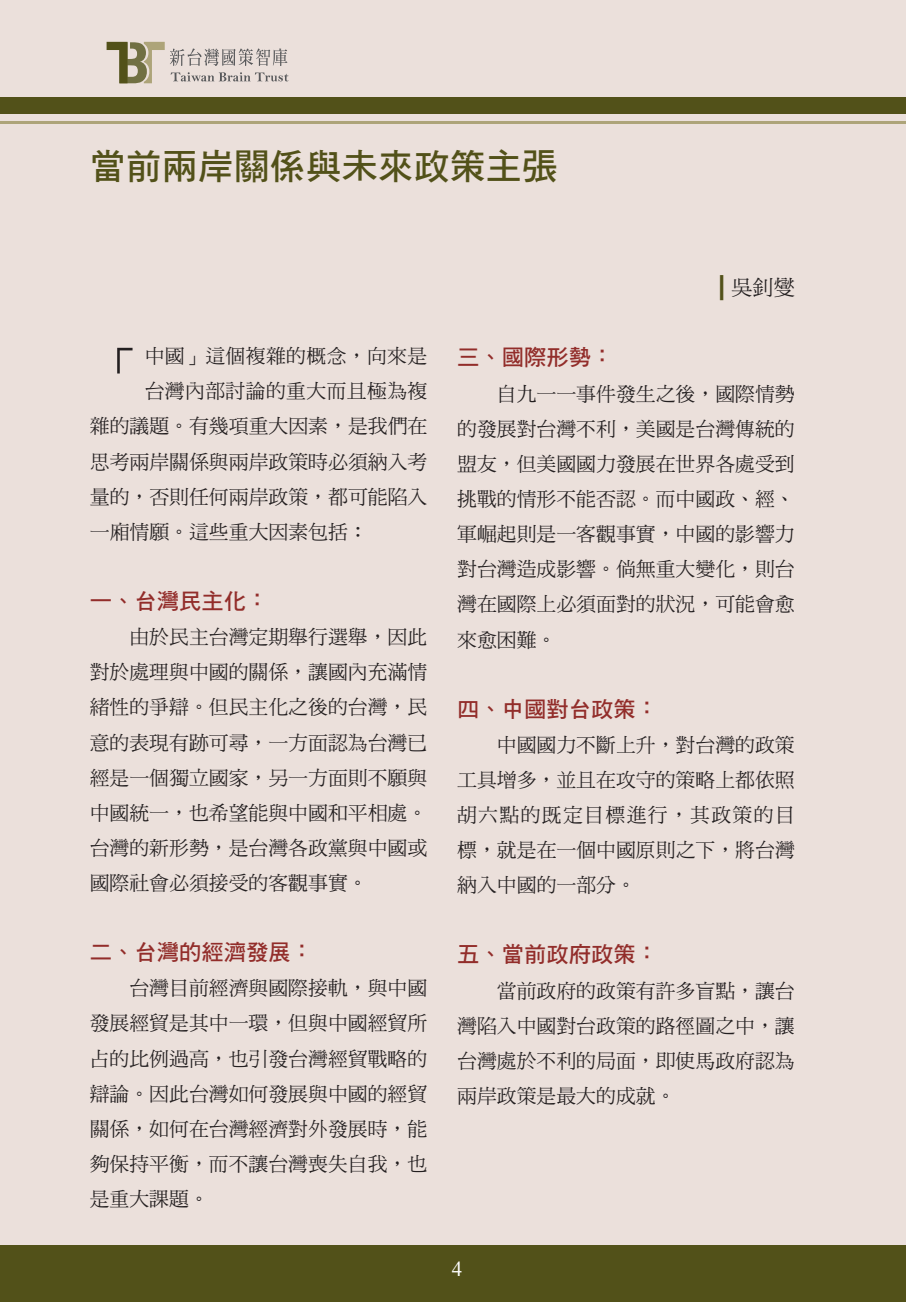
<style>
.page{position:relative;width:906px;height:1302px;background:#fff}
.page>*{position:absolute;margin:0;border:0;box-sizing:border-box;transform-origin:0 0}
.t1{font:54.95px "DF Ming Std W5";color:#231f20}
.t2{font:36.05px "DF Hei Std W7";color:#525119}
.t3{font:22.4px "DF Hei Std W7";color:#922d2a}
.t4{font:21px "DF Ming Std W5";color:#231f20}
.t5{font:21px "Times New Roman";color:#fff}
.t6{font:19.78px/35.2px "DF Ming Std W5";color:#231f20;text-align:justify}
.t7{font:19.78px "DF Ming Std W5";letter-spacing:.02em;color:#231f20}
.s1{font-family:"Zaza Su 4 Bold Italic";font-size:29.75px;color:#525119}
</style>
<div class="page">
<div style="left:0;top:0;width:905px;height:1302px;background:#ebe0db"></div>
<div style="left:0;top:97px;width:905px;height:17px;background:#525119"></div>
<hr style="left:0;top:121px;width:905px;height:3px;background:#ada479">
<div style="left:0;top:1245px;width:905px;height:57px;background:#525119"></div>
<svg style="left:106px;top:42px;width:182px;height:41px"></svg>
<svg style="left:905px;top:0;width:1px;height:13px"></svg>
<h2 class="t2" style="left:90px;top:146px;width:469px">當前兩岸關係與未來政策主張</h2>
<p class="t4" style="left:718px;top:276px;width:77px"><span class="s1">x</span> 吳釗燮</p>
<h1 class="t1" style="left:90px;top:344px;width:56px">「</h1>
<p class="t7" style="left:145px;top:345px;width:284px">中國」這個複雜的概念，向來是</p>
<p class="t7" style="left:145px;top:380px;width:284px">台灣內部討論的重大而且極為複</p>
<p class="t6" style="left:90px;top:408px;width:339px">雜的議題。有幾項重大因素，是我們在</p>
<p class="t6" style="left:90px;top:443px;width:339px">思考兩岸關係與兩岸政策時必須納入考</p>
<p class="t6" style="left:90px;top:479px;width:339px">量的，否則任何兩岸政策，都可能陷入</p>
<p class="t6" style="left:90px;top:514px;width:279px">一廂情願。這些重大因素包括：</p>
<p class="t3" style="left:90px;top:588px;width:180px">一、台灣民主化：</p>
<p class="t6" style="left:90px;top:619px;width:339px;text-indent:40px">由於民主台灣定期舉行選舉，因此對於處理與中國的關係，讓國內充滿情緒性的爭辯。但民主化之後的台灣，民意的表現有跡可尋，一方面認為台灣已經是一個獨立國家，另一方面則不願與中國統一，也希望能與中國和平相處。台灣的新形勢，是台灣各政黨與中國或國際社會必須接受的客觀事實。</p>
<p class="t3" style="left:90px;top:940px;width:225px">二、台灣的經濟發展：</p>
<p class="t6" style="left:90px;top:970px;width:339px;text-indent:40px">台灣目前經濟與國際接軌，與中國發展經貿是其中一環，但與中國經貿所占的比例過高，也引發台灣經貿戰略的辯論。因此台灣如何發展與中國的經貿關係，如何在台灣經濟對外發展時，能夠保持平衡，而不讓台灣喪失自我，也是重大課題。</p>
<p class="t3" style="left:457px;top:345px;width:158px">三、國際形勢：</p>
<p class="t6" style="left:457px;top:376px;width:339px;text-indent:40px">自九一一事件發生之後，國際情勢的發展對台灣不利，美國是台灣傳統的盟友，但美國國力發展在世界各處受到挑戰的情形不能否認。而中國政、經、軍崛起則是一客觀事實，中國的影響力對台灣造成影響。倘無重大變化，則台灣在國際上必須面對的狀況，可能會愈來愈困難。</p>
<p class="t3" style="left:457px;top:696px;width:202px">四、中國對台政策：</p>
<p class="t6" style="left:457px;top:727px;width:339px;text-indent:40px">中國國力不斷上升，對台灣的政策工具增多，並且在攻守的策略上都依照胡六點的既定目標進行，其政策的目標，就是在一個中國原則之下，將台灣納入中國的一部分。</p>
<p class="t3" style="left:457px;top:942px;width:202px">五、當前政府政策：</p>
<p class="t6" style="left:457px;top:973px;width:339px;text-indent:40px">當前政府的政策有許多盲點，讓台灣陷入中國對台政策的路徑圖之中，讓台灣處於不利的局面，即使馬政府認為兩岸政策是最大的成就。</p>
<p class="t5" style="left:451px;top:1255px;width:12px">4</p>
</div>
